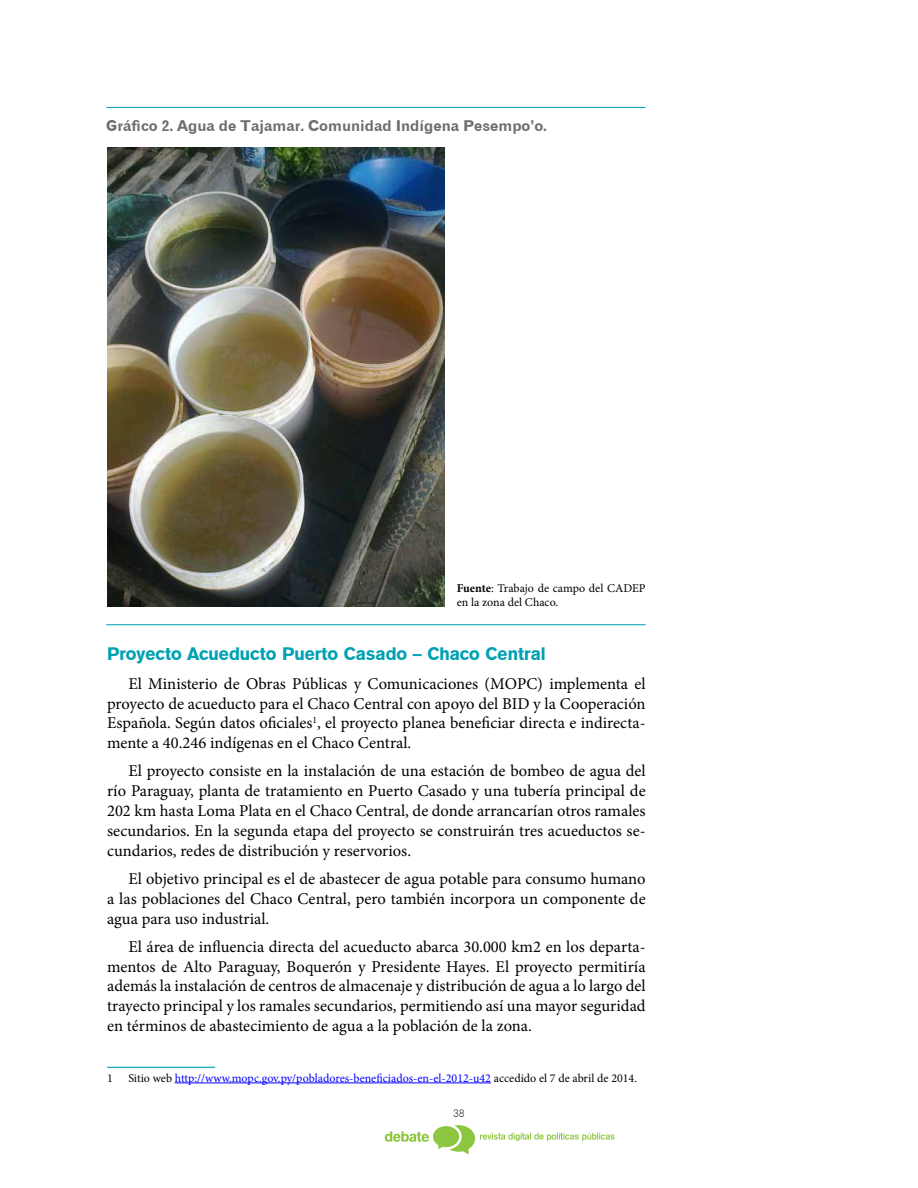
<style>
.page{position:relative;width:918px;height:1188px;background:#fff}
.page>*{position:absolute;margin:0;border:0;box-sizing:border-box;transform-origin:0 0}
.t1{font:18px "Gothic 725 BT Black A";color:#00a1b2}
.t2{font:16.5px/19.8px "Minion Pro";color:#000;text-align:justify}
.t3{font:15px "Gothic 720 BT Bold B";color:#6d6e71}
.t4{font:12px "Minion Pro";color:#00f}
.t5{font:12px/14.4px "Minion Pro";color:#000}
.t6{font:10.5px "Gothic 720 BT Light B";color:#000}
.s1{font-weight:700}
.s2{color:#000}
</style>
<div class="page">
<svg style="left:385px;top:1125px;width:230px;height:29px"></svg>
<hr style="left:107px;top:1067px;width:108px;height:1px;background:#00a1b2">
<hr style="left:175px;top:1083px;width:316px;height:1px;background:#00f">
<img style="left:107px;top:147px;width:337px;height:459px">
<hr style="left:106px;top:107px;width:540px;height:1px;background:#00a1b2">
<hr style="left:106px;top:624px;width:540px;height:1px;background:#00a1b2">
<p class="t3" style="left:106px;top:117px;width:442px">Gráfico 2. Agua de Tajamar. Comunidad Indígena Pesempo’o.</p>
<p class="t5" style="left:457px;top:581px;width:190px"><span class="s1">Fuente</span>: Trabajo de campo del CADEP en la zona del Chaco.</p>
<p class="t1" style="left:107px;top:643px;width:440px">Proyecto Acueducto Puerto Casado – Chaco Central</p>
<p class="t2" style="left:107px;top:674px;width:540px;text-indent:21px">El Ministerio de Obras Públicas y Comunicaciones (MOPC) implementa el proyecto de acueducto para el Chaco Central con apoyo del BID y la Cooperación Española. Según datos oficiales<sup>1</sup>, el proyecto planea beneficiar directa e indirecta&shy;mente a 40.246 indígenas en el Chaco Central.</p>
<p class="t2" style="left:107px;top:761px;width:540px;text-indent:21px">El proyecto consiste en la instalación de una estación de bombeo de agua del río Paraguay, planta de tratamiento en Puerto Casado y una tubería principal de 202 km hasta Loma Plata en el Chaco Central, de donde arrancarían otros ramales secundarios. En la segunda etapa del proyecto se construirán tres acueductos se&shy;cundarios, redes de distribución y reservorios.</p>
<p class="t2" style="left:107px;top:869px;width:540px;text-indent:21px">El objetivo principal es el de abastecer de agua potable para consumo humano a las poblaciones del Chaco Central, pero también incorpora un componente de agua para uso industrial.</p>
<p class="t2" style="left:107px;top:937px;width:540px;text-indent:21px">El área de influencia directa del acueducto abarca 30.000 km2 en los departa&shy;mentos de Alto Paraguay, Boquerón y Presidente Hayes. El proyecto permitiría además la instalación de centros de almacenaje y distribución de agua a lo largo del trayecto principal y los ramales secundarios, permitiendo así una mayor seguridad en términos de abastecimiento de agua a la población de la zona.</p>
<p class="t5" style="left:107px;top:1071px;width:7px">1</p>
<p class="t4" style="left:128px;top:1070px;width:510px"><span class="s2">Sitio web</span> http://www.mopc.gov.py/pobladores-beneficiados-en-el-2012-u42 <span class="s2">accedido el 7 de abril de 2014.</span></p>
<p class="t6" style="left:454px;top:1107px;width:12px">38</p>
</div>
